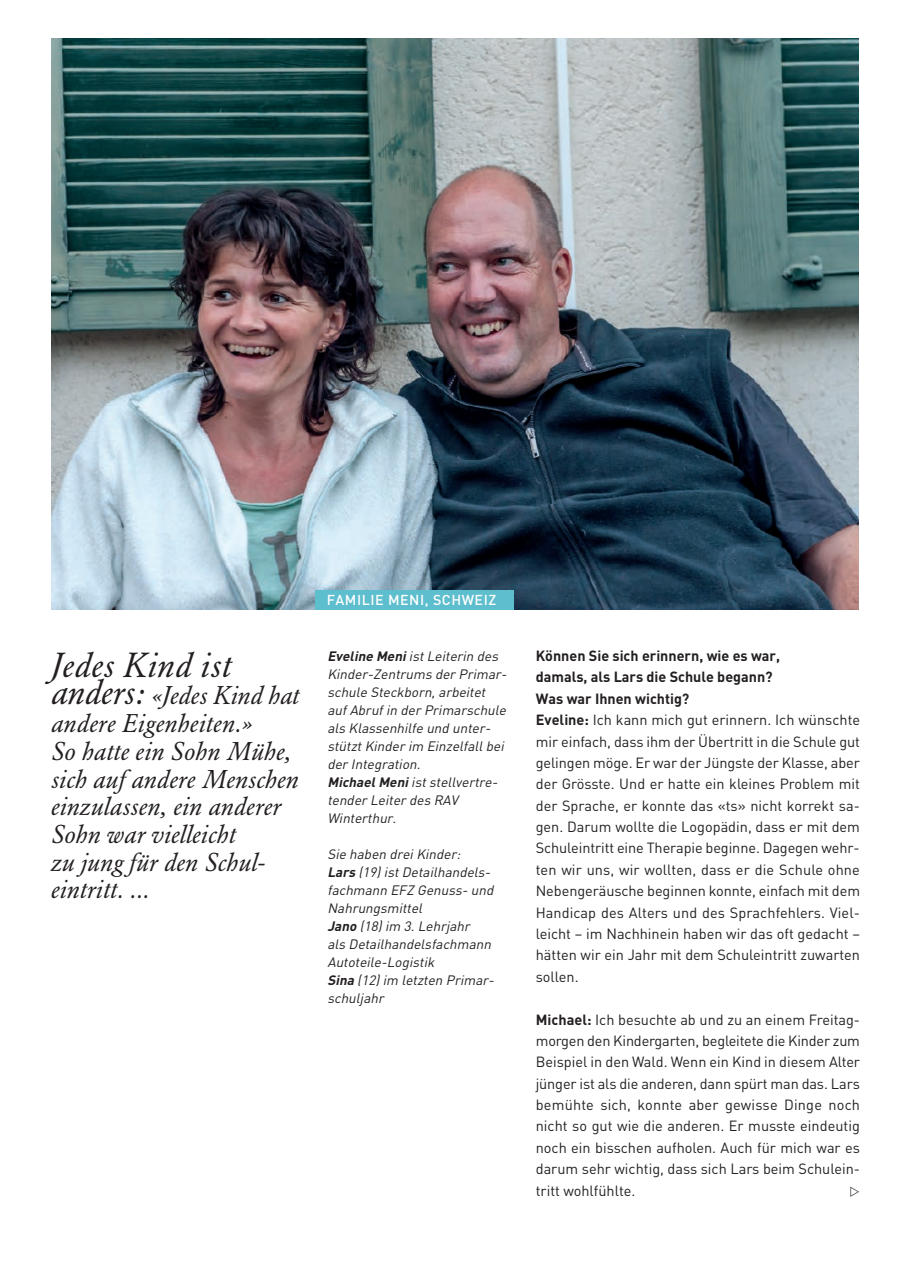
<style>
.page{position:relative;width:910px;height:1280px;background:#fff}
.page>*{position:absolute;margin:0;border:0;box-sizing:border-box;transform-origin:0 0}
.t1{font:italic 34.5px "Garamond BE";letter-spacing:.015em;color:#231f20}
.t2{font:italic 25.5px/27.8px "Garamond BE";letter-spacing:.01em;color:#231f20}
.t3{font:14.7px/21.5px "DIN";color:#231f20}
.t4{font:500 14.25px "DIN";letter-spacing:.035em;color:#fff}
.t5{font:italic 13.5px/18px "DIN";color:#231f20}
.s1{font-size:34.5px}
.s2{font-weight:700}
</style>
<div class="page">
<img style="left:51px;top:38px;width:808px;height:572px">
<div style="left:315px;top:590px;width:198px;height:20px;background:#5dbece"></div>
<h1 class="t1" style="left:51px;top:644px;width:181px">Jedes Kind ist</h1>
<h2 class="t2" style="left:51px;top:682px;width:250px"><span class="s1">anders:</span> «Jedes Kind hat andere Eigenheiten.»<br>So hatte ein Sohn Mühe, sich auf andere Menschen einzulassen, ein anderer<br>Sohn war vielleicht<br>zu jung für den Schul&shy;eintritt. ...</h2>
<p class="t4" style="left:327px;top:591px;width:171px">FAMILIE MENI, SCHWEIZ</p>
<p class="t5" style="left:327px;top:647px;width:184px"><span class="s2">Eveline Meni</span>istLeiterin des<br>Kinder-Zentrums derPrimar&shy;schule Steckborn,arbeitet aufAbrufin derPrimarschule als Klassenhilfe und unter&shy;stütztKinderim Einzelfallbei derIntegration.<br><span class="s2">MichaelMeni</span>iststellvertre&shy;tenderLeiterdes RAV<br>Winterthur.</p>
<p class="t5" style="left:327px;top:845px;width:171px">Sie haben dreiKinder:<br><span class="s2">Lars</span> (19)istDetailhandels&shy;fachmann EFZ Genuss-und<br>Nahrungsmittel<br><span class="s2">Jano</span> (18)im 3.Lehrjahr als Detailhandelsfachmann<br>Autoteile-Logistik<br><span class="s2">Sina</span> (12)im letzten Primar&shy;schuljahr</p>
<p class="t3" style="left:536px;top:645px;width:326px"><span class="s2">Können Sie sich erinnern, wie es war,<br>damals, als Lars die Schule begann?<br>Was war Ihnen wichtig?<br>Eveline:</span> Ich kann mich gut erinnern. Ich wünschte mir einfach, dass ihm der Übertritt in die Schule gut gelingen möge. Er war der Jüngste der Klasse, aber der Grösste. Und er hatte ein kleines Problem mit der Sprache, er konnte das «ts» nicht korrekt sa&shy;gen. Darum wollte die Logopädin, dass er mit dem Schuleintritt eine Therapie beginne. Dagegen wehr&shy;ten wir uns, wir wollten, dass er die Schule ohne Nebengeräusche beginnen konnte, einfach mit dem Handicap des Alters und des Sprachfehlers. Viel&shy;leicht – im Nachhinein haben wir das oft gedacht – hätten wir ein Jahr mit dem Schuleintritt zuwarten sollen.</p>
<p class="t3" style="left:536px;top:1008px;width:326px;text-align:justify"><span class="s2">Michael:</span> Ich besuchte ab und zu an einem Freitag&shy;morgen den Kindergarten, begleitete die Kinder zum Beispiel in den Wald. Wenn ein Kind in diesem Alter jünger ist als die anderen, dann spürt man das. Lars bemühte sich, konnte aber gewisse Dinge noch nicht so gut wie die anderen. Er musste eindeutig noch ein bisschen aufholen. Auch für mich war es darum sehr wichtig, dass sich Lars beim Schulein&shy;tritt wohlfühlte.</p>
</div>
